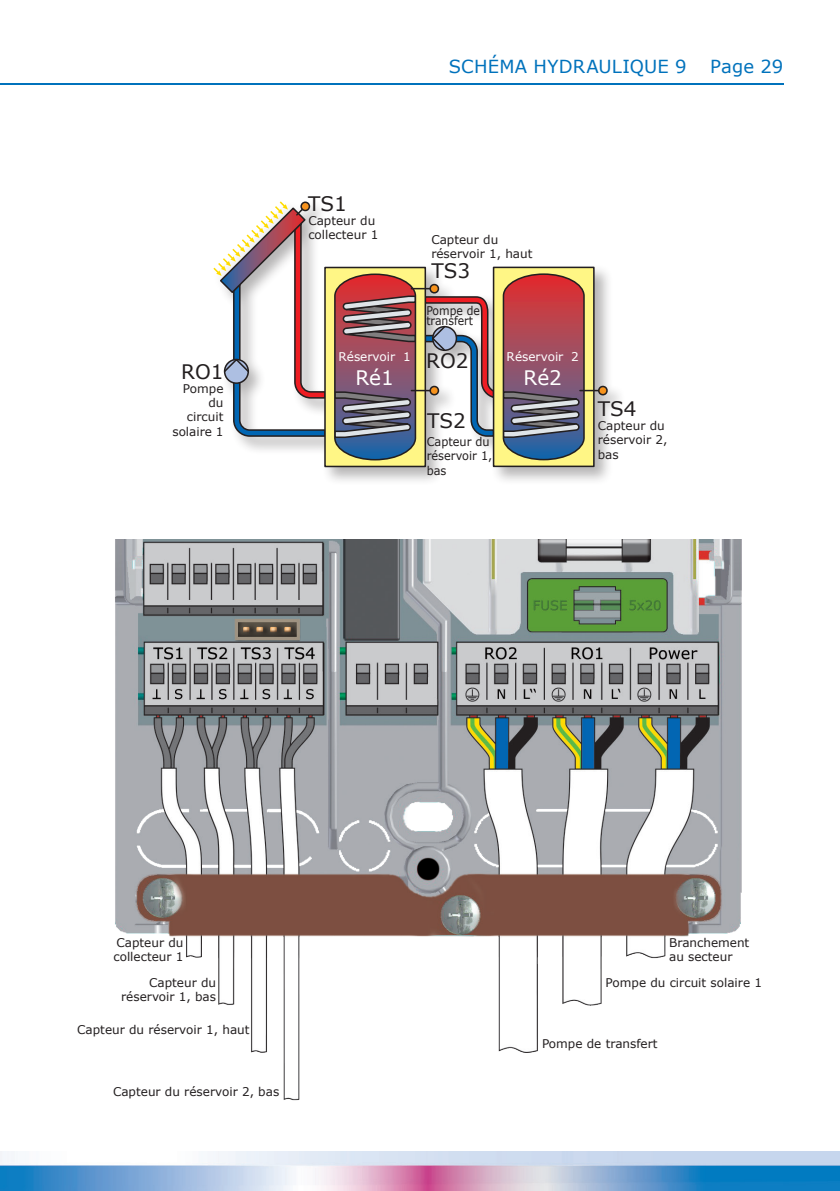
<style>
.page{position:relative;width:840px;height:1191px;background:#fff}
.page>*{position:absolute;margin:0;border:0;box-sizing:border-box;transform-origin:0 0}
.t1{font:20px "Verdana";color:#231f20}
.t2{font:20px "Verdana";color:#fff}
.t3{font:18px "Verdana";letter-spacing:.01em;color:#0072bc}
.t4{font:12px/14.4px "Verdana";color:#231f20}
.t5{font:12px/14.4px "Verdana";color:#231f20;scale:.94 1}
.t6{font:12px "Verdana";color:#fff}
.t7{font:12px/10px "Verdana";color:#231f20;scale:.9 1}
</style>
<div class="page">
<hr style="left:0;top:84px;width:782px;height:1px;background:#0072bc">
<img style="left:0;top:1151px;width:839px;height:40px">
<div style="left:212px;top:199px;width:414px;height:287px;background:#231f20;opacity:.33"></div>
<svg style="left:213px;top:201px;width:396px;height:267px"></svg>
<img style="left:115px;top:540px;width:627px;height:561px">
<h1 class="t1" style="left:181px;top:358px;width:44px">RO1</h1>
<p class="t4" style="left:172px;top:381px;width:53px;text-align:right">Pompe du circuit solaire 1</p>
<h2 class="t3" style="left:448px;top:54px;width:239px">SCHÉMA HYDRAULIQUE 9</h2>
<h2 class="t3" style="left:709px;top:54px;width:75px">Page 29</h2>
<h1 class="t1" style="left:308px;top:190px;width:40px">TS1</h1>
<p class="t4" style="left:308px;top:213px;width:71px">Capteur du collecteur 1</p>
<p class="t6" style="left:338px;top:348px;width:74px">Réservoir 1</p>
<h1 class="t2" style="left:355px;top:364px;width:40px">Ré1</h1>
<p class="t4" style="left:431px;top:232px;width:103px">Capteur du réservoir 1, haut</p>
<h1 class="t1" style="left:431px;top:257px;width:40px">TS3</h1>
<p class="t7" style="left:426px;top:305px;width:61px">Pompe de transfert</p>
<h1 class="t1" style="left:426px;top:347px;width:44px">RO2</h1>
<h1 class="t1" style="left:427px;top:407px;width:40px">TS2</h1>
<p class="t5" style="left:426px;top:434px;width:71px">Capteur du réservoir 1, bas</p>
<p class="t6" style="left:506px;top:348px;width:74px">Réservoir 2</p>
<h1 class="t2" style="left:523px;top:364px;width:40px">Ré2</h1>
<h1 class="t1" style="left:597px;top:395px;width:40px">TS4</h1>
<p class="t4" style="left:597px;top:418px;width:71px">Capteur du réservoir 2, bas</p>
<p class="t4" style="left:113px;top:935px;width:71px">Capteur du collecteur 1</p>
<p class="t4" style="left:668px;top:935px;width:82px">Branchement au secteur</p>
<p class="t4" style="left:149px;top:975px;width:68px">Capteur du</p>
<p class="t4" style="left:605px;top:975px;width:158px">Pompe du circuit solaire 1</p>
<p class="t4" style="left:121px;top:989px;width:96px">réservoir 1, bas</p>
<p class="t4" style="left:77px;top:1022px;width:174px">Capteur du réservoir 1, haut</p>
<p class="t4" style="left:113px;top:1084px;width:168px">Capteur du réservoir 2, bas</p>
<p class="t4" style="left:541px;top:1036px;width:117px">Pompe de transfert</p>
</div>
